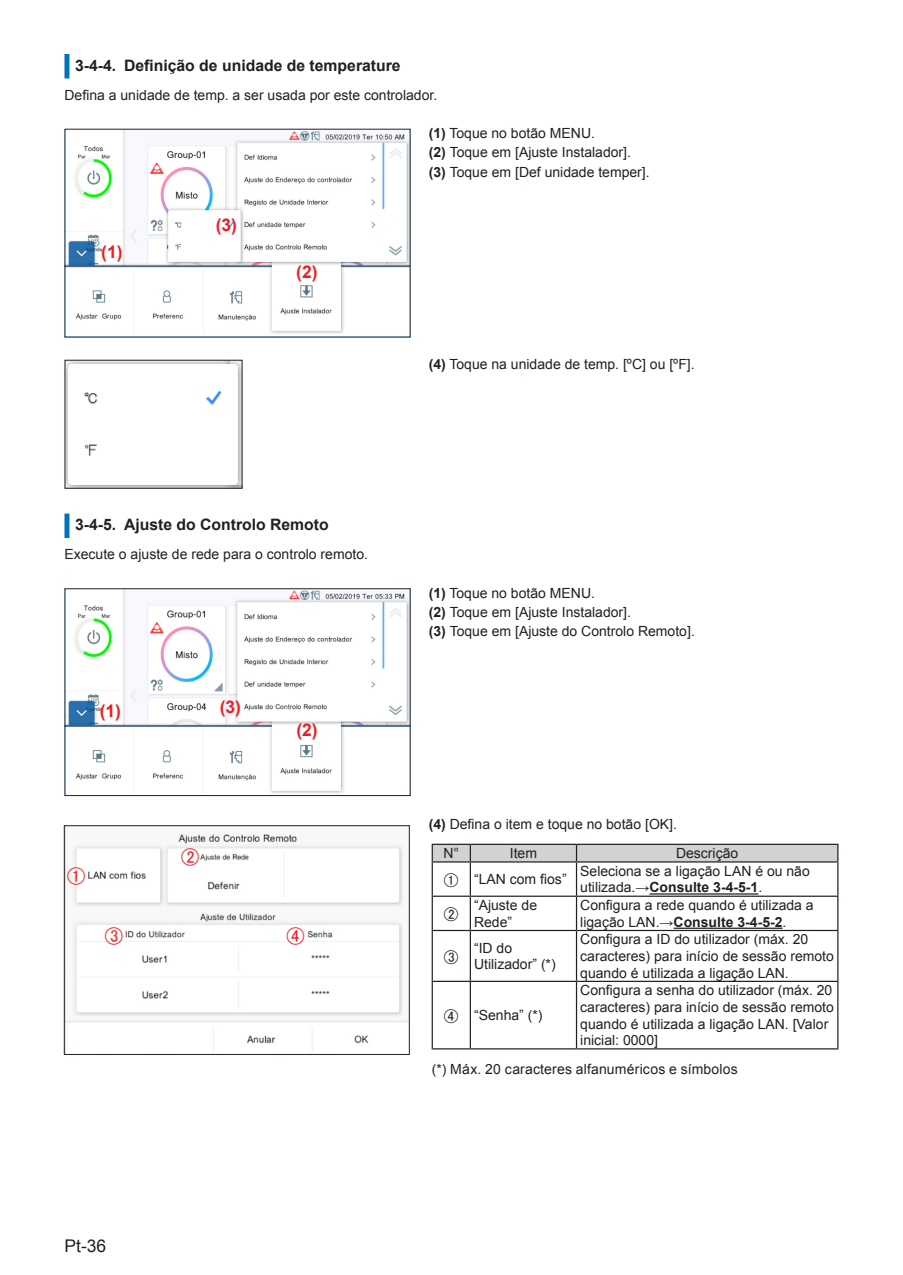
<style>
.page{position:relative;width:903px;height:1275px;background:#fff}
.page>*{position:absolute;margin:0;border:0;box-sizing:border-box;transform-origin:0 0}
.t1{font:700 17.5px "Arial";color:#ee1d23}
.t2{font:17.5px "Arial";color:#231f20}
.t3{font:17.5px "Circle Number G";color:#ee1d23}
.t4{font:700 15.75px "Arial";color:#231f20}
.t5{font:14px/16.6px "Arial";color:#231f20}
.t6{font:14px "Circle Number G";color:#231f20}
.s1{font-weight:700}
.s2{font-family:"Circle Number G"}
</style>
<div class="page">
<div style="left:64px;top:54px;width:5px;height:24px;background:#0072bc"></div>
<div style="left:64px;top:514px;width:5px;height:24px;background:#0072bc"></div>
<svg style="left:432px;top:844px;width:406px;height:17px;background:#c5c6c8"></svg>
<hr style="left:432px;top:861px;width:38px;height:1px;background:#231f20">
<hr style="left:432px;top:862px;width:1px;height:34px;background:#231f20">
<hr style="left:470px;top:861px;width:106px;height:1px;background:#231f20">
<hr style="left:470px;top:862px;width:1px;height:34px;background:#231f20">
<hr style="left:576px;top:861px;width:262px;height:1px;background:#231f20">
<hr style="left:576px;top:862px;width:1px;height:34px;background:#231f20">
<hr style="left:837px;top:862px;width:1px;height:34px;background:#231f20">
<hr style="left:432px;top:896px;width:38px;height:1px;background:#231f20">
<hr style="left:432px;top:897px;width:1px;height:33px;background:#231f20">
<hr style="left:470px;top:896px;width:106px;height:1px;background:#231f20">
<hr style="left:470px;top:897px;width:1px;height:33px;background:#231f20">
<hr style="left:576px;top:896px;width:262px;height:1px;background:#231f20">
<hr style="left:576px;top:897px;width:1px;height:33px;background:#231f20">
<hr style="left:837px;top:897px;width:1px;height:33px;background:#231f20">
<hr style="left:432px;top:930px;width:38px;height:1px;background:#231f20">
<hr style="left:432px;top:931px;width:1px;height:50px;background:#231f20">
<hr style="left:470px;top:930px;width:106px;height:1px;background:#231f20">
<hr style="left:470px;top:931px;width:1px;height:50px;background:#231f20">
<hr style="left:576px;top:930px;width:262px;height:1px;background:#231f20">
<hr style="left:576px;top:931px;width:1px;height:50px;background:#231f20">
<hr style="left:837px;top:931px;width:1px;height:50px;background:#231f20">
<hr style="left:432px;top:981px;width:38px;height:1px;background:#231f20">
<hr style="left:432px;top:982px;width:1px;height:66px;background:#231f20">
<hr style="left:470px;top:981px;width:106px;height:1px;background:#231f20">
<hr style="left:470px;top:982px;width:1px;height:66px;background:#231f20">
<hr style="left:576px;top:981px;width:262px;height:1px;background:#231f20">
<hr style="left:576px;top:982px;width:1px;height:66px;background:#231f20">
<hr style="left:837px;top:982px;width:1px;height:66px;background:#231f20">
<hr style="left:432px;top:1048px;width:38px;height:1px;background:#231f20">
<hr style="left:470px;top:1048px;width:106px;height:1px;background:#231f20">
<hr style="left:576px;top:1048px;width:262px;height:1px;background:#231f20">
<hr style="left:649px;top:893px;width:109px;height:2px;background:#231f20">
<hr style="left:674px;top:928px;width:108px;height:1px;background:#231f20">
<img style="left:66px;top:131px;width:343px;height:203px">
<img style="left:66px;top:362px;width:175px;height:125px">
<div style="left:64px;top:360px;width:179px;height:129px;border:1px solid #231f20"></div>
<img style="left:66px;top:590px;width:343px;height:204px">
<div style="left:64px;top:588px;width:347px;height:208px;border:1px solid #231f20"></div>
<img style="left:66px;top:833px;width:342px;height:219px">
<div style="left:64px;top:825px;width:346px;height:230px;border:1px solid #231f20"></div>
<svg style="left:67px;top:867px;width:18px;height:17px"></svg>
<p class="t4" style="left:75px;top:55px;width:327px">3-4-4. Definição de unidade de temperature</p>
<p class="t5" style="left:64px;top:87px;width:374px">Defina a unidade de temp. a ser usada por este controlador.</p>
<p class="t5" style="left:429px;top:124px;width:223px;line-height:19.2px"><span class="s1">(1)</span> Toque no botão MENU.<br><span class="s1">(2)</span> Toque em [Ajuste Instalador]. <span class="s1">(3)</span> Toque em [Def unidade temper].</p>
<p class="t1" style="left:101px;top:240px;width:23px">(1)</p>
<p class="t1" style="left:216px;top:213px;width:23px">(3)</p>
<p class="t1" style="left:296px;top:260px;width:23px">(2)</p>
<p class="t4" style="left:75px;top:514px;width:255px">3-4-5. Ajuste do Controlo Remoto</p>
<p class="t5" style="left:64px;top:546px;width:305px">Execute o ajuste de rede para o controlo remoto.</p>
<p class="t1" style="left:100px;top:700px;width:23px">(1)</p>
<p class="t1" style="left:220px;top:695px;width:23px">(3)</p>
<p class="t3" style="left:182px;top:848px;width:19px">2</p>
<p class="t1" style="left:296px;top:719px;width:23px">(2)</p>
<p class="t3" style="left:105px;top:927px;width:19px">3</p>
<p class="t3" style="left:287px;top:927px;width:19px">4</p>
<p class="t5" style="left:429px;top:356px;width:267px"><span class="s1">(4)</span> Toque na unidade de temp. [ºC] ou [ºF].</p>
<p class="t5" style="left:429px;top:583px;width:268px;line-height:19.2px"><span class="s1">(1)</span> Toque no botão MENU.<br><span class="s1">(2)</span> Toque em [Ajuste Instalador].<br><span class="s1">(3)</span> Toque em [Ajuste do Controlo Remoto].</p>
<p class="t5" style="left:443px;top:809px;width:235px;line-height:29.4px;text-indent:-15px"><span class="s1">(4)</span> Defina o item e toque no botão [OK].<br>N°</p>
<p class="t5" style="left:510px;top:845px;width:29px">Item</p>
<p class="t5" style="left:676px;top:845px;width:64px">Descrição</p>
<p class="t5" style="left:474px;top:871px;width:94px">“LAN com fios”</p>
<p class="t5" style="left:580px;top:863px;width:231px">Seleciona se a ligação LAN é ou não utilizada.→<span class="s1">Consulte 3-4-5-1</span>.</p>
<p class="t5" style="left:474px;top:897px;width:65px">“Ajuste de<br>Rede”</p>
<p class="t5" style="left:580px;top:897px;width:235px">Configura a rede quando é utilizada a ligação LAN.→<span class="s1">Consulte 3-4-5-2</span>.</p>
<p class="t6" style="left:444px;top:950px;width:15px">3</p>
<p class="t5" style="left:474px;top:940px;width:83px">“ID do<br>Utilizador” (*)</p>
<p class="t5" style="left:580px;top:931px;width:255px">Configura a ID do utilizador (máx. 20 caracteres) para início de sessão remoto quando é utilizada a ligação LAN.</p>
<p class="t5" style="left:444px;top:1007px;width:100px"><span class="s2">4</span> “Senha” (*)</p>
<p class="t5" style="left:580px;top:982px;width:255px">Configura a senha do utilizador (máx. 20 caracteres) para início de sessão remoto quando é utilizada a ligação LAN. [Valor inicial: 0000]</p>
<p class="t5" style="left:432px;top:1060px;width:308px">(*) Máx. 20 caracteres alfanuméricos e símbolos</p>
<p class="t2" style="left:64px;top:1235px;width:43px">Pt-36</p>
</div>
